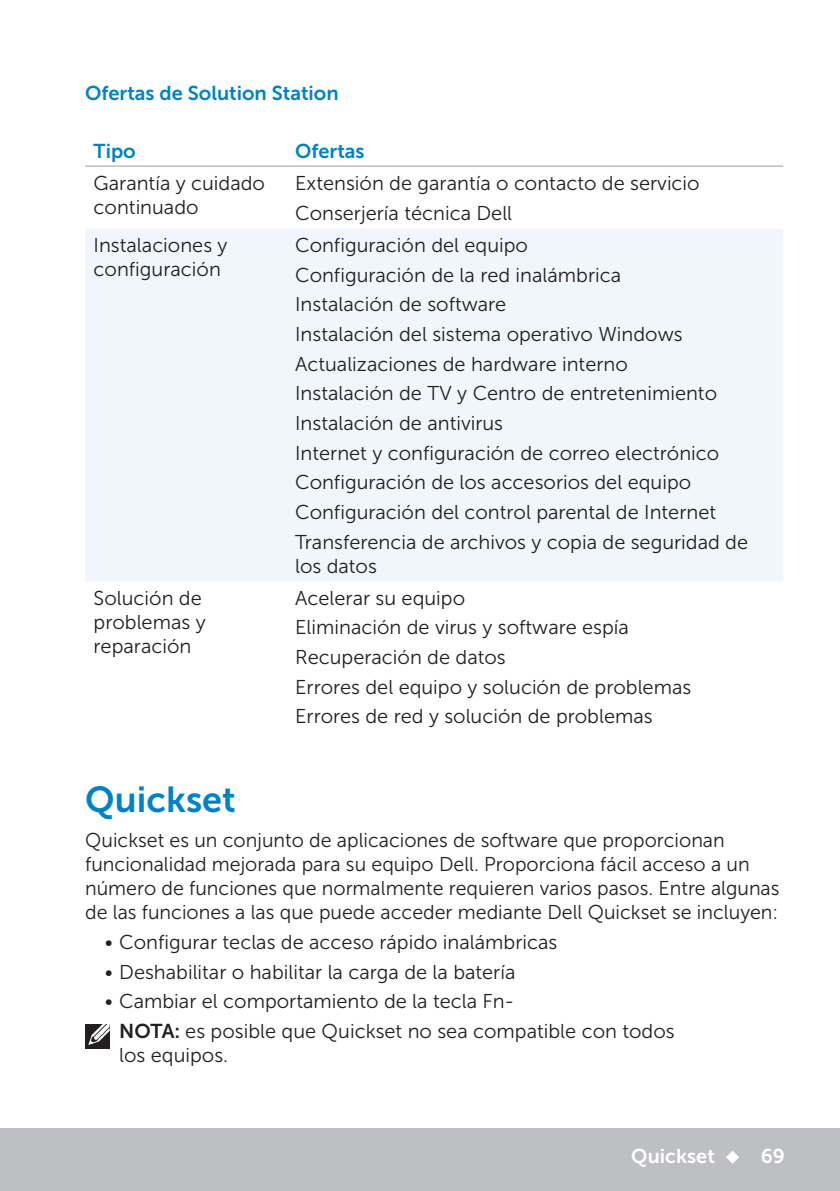
<style>
.page{position:relative;width:840px;height:1191px;background:#fff}
.page>*{position:absolute;margin:0;border:0;box-sizing:border-box;transform-origin:0 0}
.t1{font:36px "Museo Sans For Dell 700";color:#0082c8}
.t2{font:20px/29.6px "Museo Sans For Dell 300";color:#231f20}
.t3{font:20px "Museo Sans For Dell 700";color:#0082c8}
.t4{font:20px "Museo Sans For Dell 700";color:#fff}
.s1{font-family:"Museo Sans For Dell 700"}
</style>
<div class="page">
<div style="left:0;top:1128px;width:839px;height:63px;background:#bebfc2"></div>
<div style="left:85px;top:229px;width:697px;height:352px;background:#f0f6fb"></div>
<hr style="left:85px;top:165px;width:201px;height:2px;background:#bcbdc0">
<hr style="left:286px;top:165px;width:496px;height:2px;background:#bcbdc0">
<div style="left:85px;top:1024px;width:24px;height:24px;background:#231f20"></div>
<svg style="left:88px;top:1024px;width:22px;height:21px"></svg>
<p class="t3" style="left:85px;top:82px;width:255px">Ofertas de Solution Station</p>
<p class="t3" style="left:94px;top:140px;width:44px">Tipo</p>
<p class="t3" style="left:295px;top:140px;width:71px">Ofertas</p>
<p class="t2" style="left:94px;top:172px;width:173px;line-height:24px">Garantía y cuidado continuado</p>
<p class="t2" style="left:295px;top:169px;width:406px">Extensión de garantía o contacto de servicio<br>Conserjería técnica Dell</p>
<p class="t2" style="left:94px;top:233px;width:135px;line-height:24px">Instalaciones y configuración</p>
<p class="t2" style="left:295px;top:230px;width:454px">Configuración del equipo<br>Configuración de la red inalámbrica<br>Instalación de software<br>Instalación del sistema operativo Windows Actualizaciones de hardware interno<br>Instalación de TV y Centro de entretenimiento Instalación de antivirus<br>Internet y configuración de correo electrónico Configuración de los accesorios del equipo Configuración del control parental de Internet Transferencia de archivos y copia de seguridad de</p>
<p class="t2" style="left:295px;top:551px;width:83px">los datos</p>
<p class="t2" style="left:94px;top:586px;width:113px;line-height:24px">Solución de problemas y reparación</p>
<p class="t2" style="left:295px;top:583px;width:397px">Acelerar su equipo<br>Eliminación de virus y software espía<br>Recuperación de datos<br>Errores del equipo y solución de problemas<br>Errores de red y solución de problemas</p>
<h1 class="t1" style="left:85px;top:779px;width:152px">Quickset</h1>
<p class="t2" style="left:85px;top:828px;width:695px;line-height:24px">Quickset es un conjunto de aplicaciones de software que proporcionan funcionalidad mejorada para su equipo Dell. Proporciona fácil acceso a un número de funciones que normalmente requieren varios pasos. Entre algunas de las funciones a las que puede acceder mediante Dell Quickset se incluyen:</p>
<p class="t2" style="left:105px;top:927px;width:453px">• Configurar teclas de acceso rápido inalámbricas</p>
<p class="t2" style="left:105px;top:957px;width:412px">• Deshabilitar o habilitar la carga de la batería</p>
<p class="t2" style="left:119px;top:986px;width:556px;text-indent:-14px">• Cambiar el comportamiento de la tecla Fn‑<br><span class="s1">NOTA:</span> es posible que Quickset no sea compatible con todos</p>
<p class="t2" style="left:119px;top:1040px;width:110px">los equipos.</p>
<p class="t4" style="left:631px;top:1144px;width:155px">Quickset ◆ 69</p>
</div>
